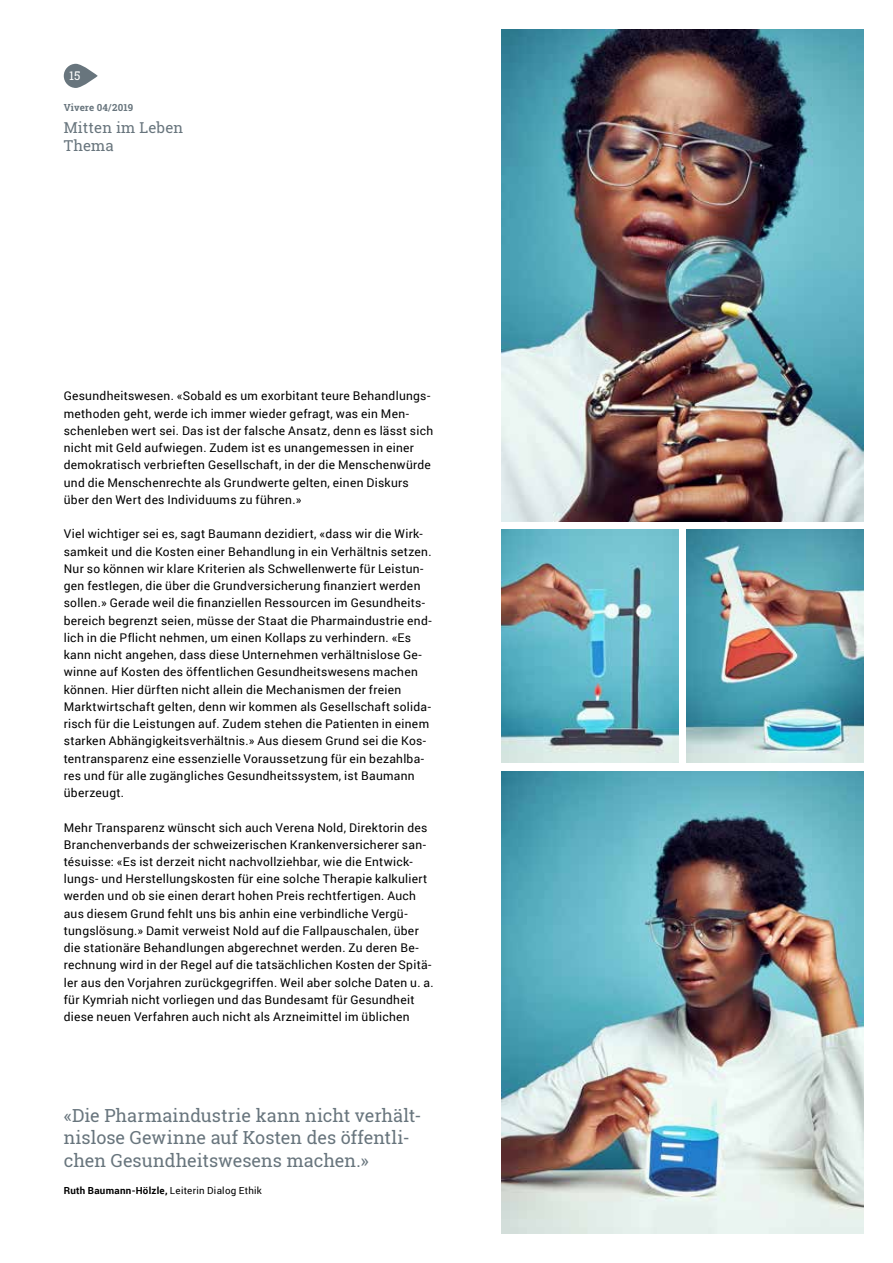
<style>
.page{position:relative;width:893px;height:1263px;background:#fff}
.page>*{position:absolute;margin:0;border:0;box-sizing:border-box;transform-origin:0 0}
.t1{font:18px/22.5px "Roboto Slab";color:#68757d}
.t2{font:15px/18px "Roboto Slab";letter-spacing:.01em;color:#68757d}
.t3{font:12px/17.2px "Roboto";letter-spacing:.025em;color:#000}
.t4{font:12px "Roboto Slab";color:#fff}
.t5{font:700 9.75px "Roboto";letter-spacing:.03em;color:#000}
.t6{font:700 9.75px "Roboto Slab";letter-spacing:.01em;color:#68757d}
.s1{font-weight:400}
</style>
<div class="page">
<svg style="left:64px;top:64px;width:34px;height:24px"></svg>
<img style="left:687px;top:529px;width:176px;height:234px">
<img style="left:502px;top:30px;width:361px;height:491px">
<img style="left:502px;top:771px;width:361px;height:462px">
<img style="left:502px;top:529px;width:176px;height:234px">
<p class="t4" style="left:69px;top:67px;width:13px">15</p>
<p class="t6" style="left:64px;top:100px;width:71px">Vivere 04/ 2019</p>
<p class="t2" style="left:64px;top:118px;width:121px">Mitten im Leben<br>Thema</p>
<p class="t3" style="left:64px;top:387px;width:371px">Gesundheitswesen. «Sobald es um exorbitant teure Behandlungs&shy;methoden geht, werde ich immer wieder gefragt, was ein Men&shy;schenleben wert sei. Das ist der falsche Ansatz, denn es lässt sich nicht mit Geld aufwiegen. Zudem ist es unangemessen in einer demokratisch verbrieften Gesellschaft, in der die Menschenwürde und die Menschenrechte als Grundwerte gelten, einen Diskurs über den Wert des Individuums zu führen.»</p>
<p class="t3" style="left:64px;top:525px;width:369px">Viel wichtiger sei es, sagt Baumann dezidiert, «dass wir die Wirk&shy;samkeit und die Kosten einer Behandlung in ein Verhältnis setzen.<br>Nur so können wir klare Kriterien als Schwellenwerte für Leistun&shy;gen festlegen, die über die Grundversicherung finanziert werden sollen.» Gerade weil die finanziellen Ressourcen im Gesundheits&shy;bereich begrenzt seien, müsse der Staat die Pharmaindustrie end&shy;lich in die Pflicht nehmen, um einen Kollaps zu verhindern. «Es kann nicht angehen, dass diese Unternehmen verhältnislose Ge&shy;winne auf Kosten des öffentlichen Gesundheitswesens machen können. Hier dürften nicht allein die Mechanismen der freien Marktwirtschaft gelten, denn wir kommen als Gesellschaft solida&shy;risch für die Leistungen auf. Zudem stehen die Patienten in einem starken Abhängigkeitsverhältnis.» Aus diesem Grund sei die Kos&shy;tentransparenz eine essenzielle Voraussetzung für ein bezahlba&shy;res und für alle zugängliches Gesundheitssystem, ist Baumann überzeugt.</p>
<p class="t3" style="left:64px;top:818px;width:371px">Mehr Transparenz wünscht sich auch Verena Nold, Direktorin des Branchenverbands der schweizerischen Krankenversicherer san&shy;tésuisse: «Es ist derzeit nicht nachvollziehbar, wie die Entwick&shy;lungs- und Herstellungskosten für eine solche Therapie kalkuliert werden und ob sie einen derart hohen Preis rechtfertigen. Auch aus diesem Grund fehlt uns bis anhin eine verbindliche Vergü&shy;tungslösung.» Damit verweist Nold auf die Fallpauschalen, über die stationäre Behandlungen abgerechnet werden. Zu deren Be&shy;rechnung wird in der Regel auf die tatsächlichen Kosten der Spitä&shy;ler aus den Vorjahren zurückgegriffen. Weil aber solche Daten u. a. für Kymriah nicht vorliegen und das Bundesamt für Gesundheit diese neuen Verfahren auch nicht als Arzneimittel im üblichen</p>
<h1 class="t1" style="left:64px;top:1104px;width:359px">«Die Pharmaindustrie kann nicht verhält&shy;nislose Gewinne auf Kosten des öffentli&shy;chen Gesundheitswesens machen.»</h1>
<p class="t5" style="left:64px;top:1183px;width:200px">Ruth Baumann-Hölzle, <span class="s1">Leiterin Dialog Ethik</span></p>
</div>
